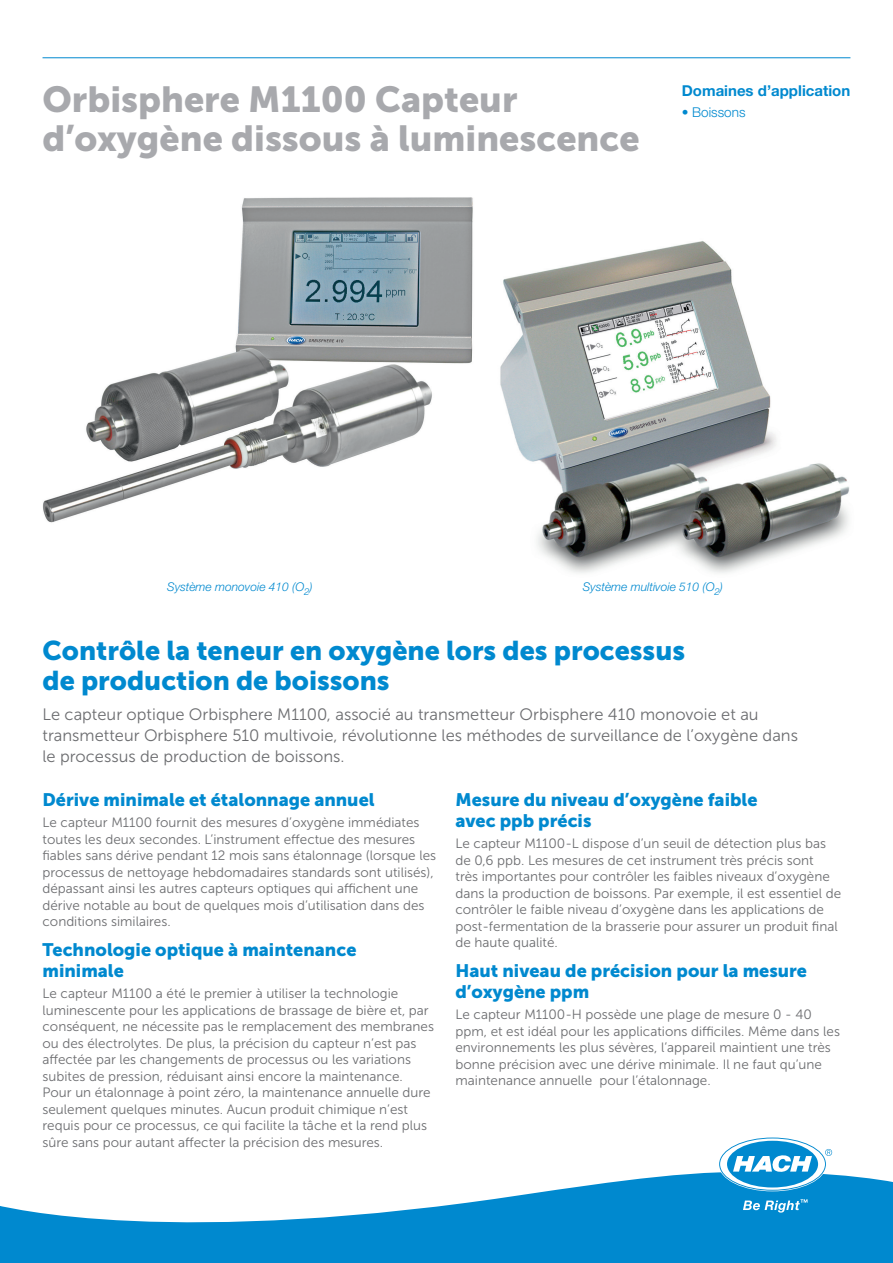
<style>
.page{position:relative;width:893px;height:1263px;background:#fff}
.page>*{position:absolute;margin:0;border:0;box-sizing:border-box;transform-origin:0 0}
.Head_1{font:36px/39px "Museo Sans 900";color:#a8a9ad}
.Head_2_USP{font:27px/30px "Museo Sans 900";color:#0089cf}
.Head_2{font:18px/21px "Museo Sans 900";color:#0089cf}
.Text_1_USP{font:16.5px/21px "Museo Sans 300";color:#6c6d70}
.Head_3{font:700 15px "Helvetica Neue LTW1 G";color:#0089cf}
.Text_1_Gray{font:13.5px/16.5px "Museo Sans 300";color:#6c6d70}
.Text_1_Color{font:300 13.5px "Helvetica Neue LTW1 G";color:#0089cf}
.t1{font:italic 300 12px "Helvetica Neue LTW1 G";color:#0089cf}
</style>
<div class="page">
<hr style="left:43px;top:57px;width:807px;height:1px;background:#0089cf">
<svg style="left:0;top:1172px;width:893px;height:91px;fill:#0089cf"></svg>
<svg style="left:720px;top:1138px;width:112px;height:52px"></svg>
<svg style="left:743px;top:1199px;width:64px;height:13px"></svg>
<img style="left:500px;top:241px;width:350px;height:332px">
<img style="left:43px;top:197px;width:430px;height:326px">
<p class="Head_1" style="left:43px;top:80px;width:599px">Orbisphere M1100 Capteur d’oxygène dissous à luminescence</p>
<p class="Head_3" style="left:682px;top:81px;width:170px">Domaines d’application</p>
<p class="Text_1_Color" style="left:682px;top:104px;width:65px">• Boissons</p>
<p class="t1" style="left:167px;top:579px;width:147px">Système monovoie 410 (O<sub>2</sub>)</p>
<p class="t1" style="left:583px;top:579px;width:142px">Système multivoie 510 (O<sub>2</sub>)</p>
<p class="Head_2_USP" style="left:43px;top:636px;width:644px">Contrôle la teneur en oxygène lors des processus de production de boissons</p>
<p class="Text_1_USP" style="left:43px;top:704px;width:757px">Le capteur optique Orbisphere M1100, associé au transmetteur Orbisphere 410 monovoie et au transmetteur Orbisphere 510 multivoie, révolutionne les méthodes de surveillance de l’oxygène dans le processus de production de boissons.</p>
<p class="Head_2" style="left:43px;top:789px;width:334px">Dérive minimale et étalonnage annuel</p>
<p class="Text_1_Gray" style="left:43px;top:814px;width:395px">Le capteur M1100 fournit des mesures d’oxygène immédiates toutes les deux secondes. L’instrument effectue des mesures fiables sans dérive pendant 12 mois sans étalonnage (lorsque les processus de nettoyage hebdomadaires standards sont utilisés), dépassant ainsi les autres capteurs optiques qui affichent une dérive notable au bout de quelques mois d’utilisation dans des conditions similaires.</p>
<p class="Head_2" style="left:43px;top:939px;width:315px">Technologie optique à maintenance minimale</p>
<p class="Text_1_Gray" style="left:43px;top:985px;width:393px">Le capteur M1100 a été le premier à utiliser la technologie luminescente pour les applications de brassage de bière et, par conséquent, ne nécessite pas le remplacement des membranes ou des électrolytes. De plus, la précision du capteur n’est pas affectée par les changements de processus ou les variations subites de pression, réduisant ainsi encore la maintenance.<br>Pour un étalonnage à point zéro, la maintenance annuelle dure seulement quelques minutes. Aucun produit chimique n’est requis pour ce processus, ce qui facilite la tâche et la rend plus sûre sans pour autant affecter la précision des mesures.</p>
<p class="Head_2" style="left:455px;top:789px;width:304px">Mesure du niveau d’oxygène faible avec ppb précis</p>
<p class="Text_1_Gray" style="left:455px;top:835px;width:387px">Le capteur M1100-L dispose d’un seuil de détection plus bas de 0,6 ppb. Les mesures de cet instrument très précis sont<br>très importantes pour contrôler les faibles niveaux d’oxygène dans la production de boissons. Par exemple, il est essentiel de contrôler le faible niveau d’oxygène dans les applications de post-fermentation de la brasserie pour assurer un produit final de haute qualité.</p>
<p class="Head_2" style="left:455px;top:960px;width:353px">Haut niveau de précision pour la mesure d’oxygène ppm</p>
<p class="Text_1_Gray" style="left:455px;top:1006px;width:386px">Le capteur M1100-H possède une plage de mesure 0 - 40 ppm, et est idéal pour les applications difficiles. Même dans les environnements les plus sévères, l’appareil maintient une très bonne précision avec une dérive minimale. Il ne faut qu’une maintenance annuelle pour l’étalonnage.</p>
</div>
